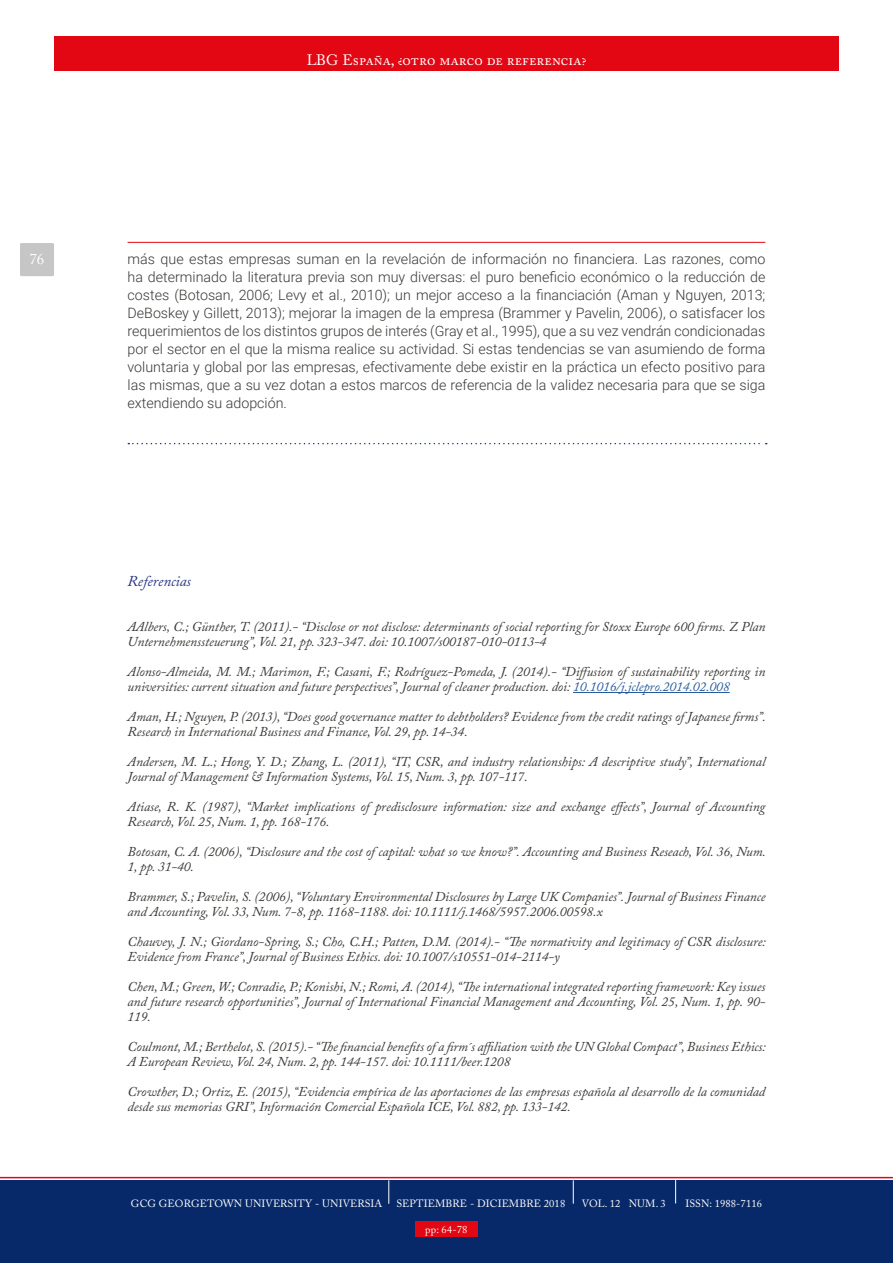
<style>
.page{position:relative;width:893px;height:1263px;background:#fff}
.page>*{position:absolute;margin:0;border:0;box-sizing:border-box;transform-origin:0 0}
.t1{font:15px "Adobe Caslon Pro";letter-spacing:.005em;color:#fff}
.t2{font:italic 15px "Adobe Caslon Pro";letter-spacing:-.005em;color:#283583}
.t3{font:300 14.25px/18px "Roboto";color:#3a3835;text-align:justify}
.t4{font:italic 13.5px/15px "Adobe Caslon Pro";letter-spacing:-.005em;color:#3a3835}
.t5{font:10.5px "Adobe Caslon Pro";letter-spacing:.01em;color:#fff}
.s1{color:#275b9b}
</style>
<div class="page">
<div style="left:54px;top:37px;width:785px;height:34px;background:#e30613"></div>
<div style="left:0;top:1180px;width:893px;height:83px;background:#082969"></div>
<svg style="left:0;top:1177px;width:893px;height:27px"></svg>
<div style="left:415px;top:1221px;width:63px;height:16px;background:#e30613"></div>
<div style="left:20px;top:243px;width:34px;height:33px;background:#c6c6c6;border-radius:2px"></div>
<hr style="left:128px;top:242px;width:637px;height:1px;background:#e30613">
<hr style="left:573px;top:692px;width:157px;height:1px;background:#275b9b">
<svg style="left:128px;top:443px;width:639px;height:1px"></svg>
<p class="t1" style="left:307px;top:51px;width:281px">LBG España, ¿otro marco de referencia?</p>
<p class="t1" style="left:29px;top:250px;width:16px">76</p>
<p class="t3" style="left:128px;top:250px;width:639px">más que estas empresas suman en la revelación de información no financiera. Las razones, como ha determinado la literatura previa son muy diversas: el puro beneficio económico o la reducción de costes (Botosan, 2006; Levy et al., 2010); un mejor acceso a la financiación (Aman y Nguyen, 2013; DeBoskey y Gillett, 2013); mejorar la imagen de la empresa (Brammer y Pavelin, 2006), o satisfacer los requerimientos de los distintos grupos de interés (Gray et al., 1995), que a su vez vendrán condicionadas por el sector en el que la misma realice su actividad. Si estas tendencias se van asumiendo de forma voluntaria y global por las empresas, efectivamente debe existir en la práctica un efecto positivo para las mismas, que a su vez dotan a estos marcos de referencia de la validez necesaria para que se siga extendiendo su adopción.</p>
<p class="t2" style="left:128px;top:572px;width:65px">Referencias</p>
<p class="t4" style="left:128px;top:619px;width:639px">AAlbers, C.; Günther, T. (2011).- “Disclose or not disclose: determinants of social reporting for Stoxx Europe 600 firms. Z Plan<br>Unternehmenssteuerung”, Vol. 21, pp. 323-347. doi: 10.1007/s00187-010-0113-4</p>
<p class="t4" style="left:128px;top:664px;width:639px">Alonso-Almeida, M. M.; Marimon, F.; Casani, F.; Rodríguez-Pomeda, J. (2014).- “Diffusion of sustainability reporting in universities: current situation and future perspectives”, Journal of cleaner production. doi: <span class="s1">10.1016/j.jclepro.2014.02.008</span></p>
<p class="t4" style="left:128px;top:709px;width:640px">Aman, H.; Nguyen, P. (2013), “Does good governance matter to debtholders? Evidence from the credit ratings of Japanese firms”.<br>Research in International Business and Finance, Vol. 29, pp. 14-34.</p>
<p class="t4" style="left:128px;top:754px;width:639px">Andersen, M. L.; Hong, Y. D.; Zhang, L. (2011), “IT, CSR, and industry relationships: A descriptive study”, International<br>Journal of Management &amp; Information Systems, Vol. 15, Num. 3, pp. 107-117.</p>
<p class="t4" style="left:128px;top:799px;width:639px">Atiase, R. K. (1987), “Market implications of predisclosure information: size and exchange effects”, Journal of Accounting<br>Research, Vol. 25, Num. 1, pp. 168-176.</p>
<p class="t4" style="left:128px;top:844px;width:640px">Botosan, C. A. (2006), “Disclosure and the cost of capital: what so we know?”. Accounting and Business Reseach, Vol. 36, Num.<br>1, pp. 31-40.</p>
<p class="t4" style="left:128px;top:889px;width:639px">Brammer, S.; Pavelin, S. (2006), “Voluntary Environmental Disclosures by Large UK Companies”. Journal of Business Finance and Accounting, Vol. 33, Num. 7-8, pp. 1168-1188. doi: 10.1111/j.1468/5957.2006.00598.x</p>
<p class="t4" style="left:128px;top:934px;width:640px">Chauvey, J. N.; Giordano-Spring, S.; Cho, C.H.; Patten, D.M. (2014).- “The normativity and legitimacy of CSR disclosure:<br>Evidence from France”, Journal of Business Ethics. doi: 10.1007/s10551-014-2114-y</p>
<p class="t4" style="left:128px;top:979px;width:639px;text-align:justify">Chen, M.; Green, W.; Conradie, P.; Konishi, N.; Romi, A. (2014), “The international integrated reporting framework: Key issues and future research opportunities”, Journal of International Financial Management and Accounting, Vol. 25, Num. 1, pp. 90- 119.</p>
<p class="t4" style="left:128px;top:1039px;width:640px">Coulmont, M.; Berthelot, S. (2015).- “The financial benefits of a firm´s affiliation with the UN Global Compact”, Business Ethics:<br>A European Review, Vol. 24, Num. 2, pp. 144-157. doi: 10.1111/beer.1208</p>
<p class="t4" style="left:128px;top:1084px;width:639px">Crowther, D.; Ortiz, E. (2015), “Evidencia empírica de las aportaciones de las empresas española al desarrollo de la comunidad desde sus memorias GRI”, Información Comercial Española ICE, Vol. 882, pp. 133-142.</p>
<p class="t5" style="left:131px;top:1197px;width:253px">GCG GEORGETOWN UNIVERSITY - UNIVERSIA</p>
<p class="t5" style="left:396px;top:1197px;width:170px">SEPTIEMBRE - DICIEMBRE 2018</p>
<p class="t5" style="left:582px;top:1197px;width:85px">VOL. 12 NUM. 3</p>
<p class="t5" style="left:685px;top:1197px;width:78px">ISSN: 1988-7116</p>
<p class="t5" style="left:425px;top:1223px;width:43px">pp: 64-78</p>
</div>
